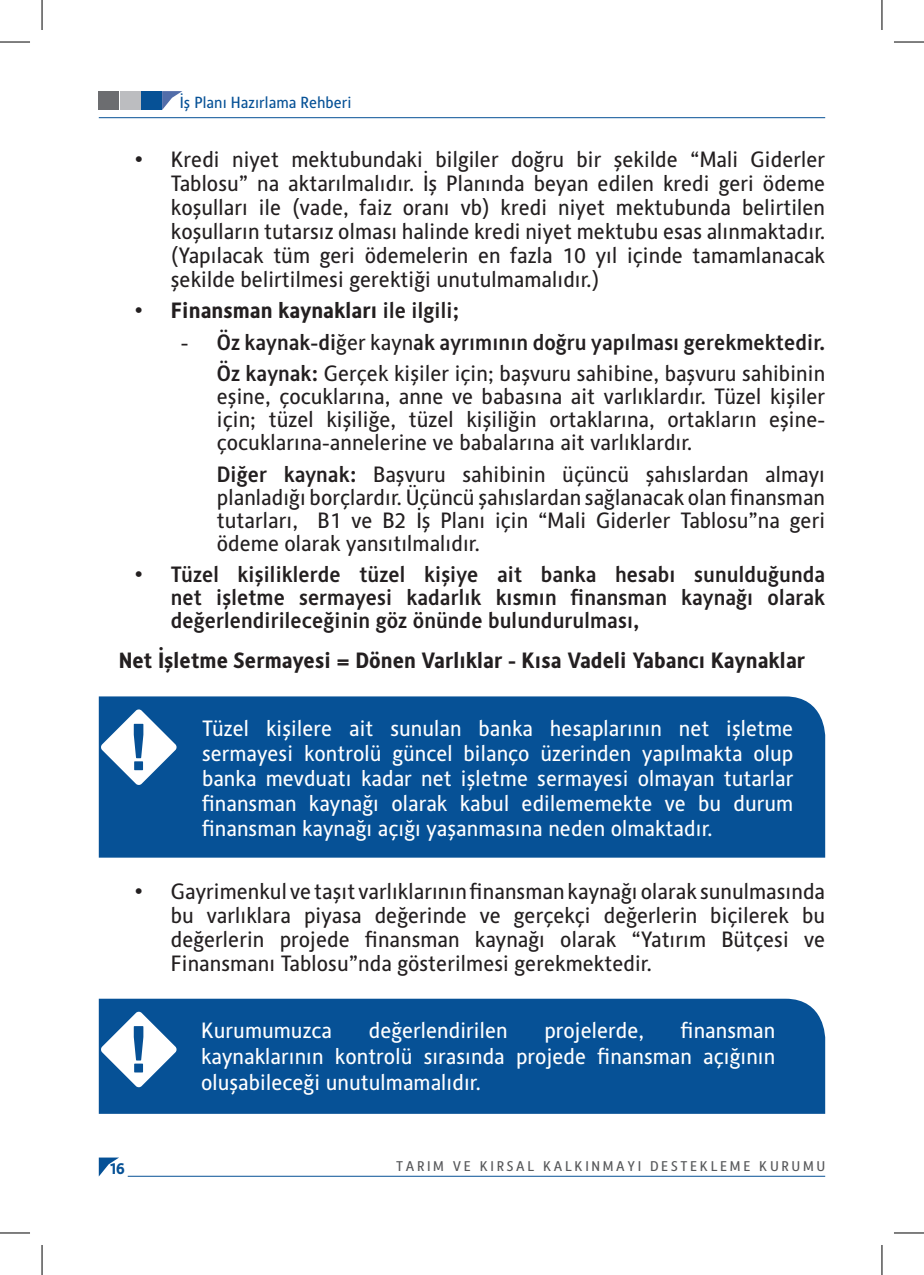
<style>
.page{position:relative;width:924px;height:1275px;background:#fff}
.page>*{position:absolute;margin:0;border:0;box-sizing:border-box;transform-origin:0 0}
.t1{font:22px/24px "Alber";color:#231f20;text-align:justify}
.t2{font:22px/25px "Alber";color:#fff;text-align:justify}
.t3{font:500 22px/23px "Alber";color:#231f20;text-align:right}
.t4{font:700 22px "Alber";color:#231f20}
.t5{font:16px "Alber";color:#065196}
.t6{font:700 16px "Alber";color:#065196}
.t7{font:14px "Alber";color:#57585a}
.s1{font-weight:500}
.s2{font-weight:400}
.s3{font-weight:700}
</style>
<div class="page">
<div style="left:99px;top:91px;width:20px;height:19px;background:#6c6d70"></div>
<div style="left:120px;top:91px;width:20px;height:19px;background:#bcbdc0"></div>
<div style="left:141px;top:91px;width:20px;height:19px;background:#065196"></div>
<svg style="left:162px;top:91px;width:20px;height:19px"></svg>
<hr style="left:99px;top:117px;width:725px;height:1px;background:#065196">
<hr style="left:128px;top:1176px;width:696px;height:1px;background:#065196">
<svg style="left:99px;top:1157px;width:20px;height:19px"></svg>
<div style="left:99px;top:696px;width:725px;height:161px;background:#065196"></div>
<svg style="left:100px;top:709px;width:77px;height:76px"></svg>
<div style="left:99px;top:998px;width:725px;height:115px;background:#065196"></div>
<svg style="left:100px;top:1011px;width:77px;height:76px"></svg>
<hr style="left:0;top:42px;width:30px;height:1px;background:#000">
<hr style="left:893px;top:42px;width:30px;height:1px;background:#000">
<hr style="left:0;top:1232px;width:30px;height:1px;background:#000">
<hr style="left:893px;top:1232px;width:30px;height:1px;background:#000">
<hr style="left:42px;top:0;width:1px;height:30px;background:#000">
<hr style="left:42px;top:1245px;width:1px;height:30px;background:#000">
<hr style="left:881px;top:0;width:1px;height:30px;background:#000">
<hr style="left:881px;top:1245px;width:1px;height:30px;background:#000">
<p class="t5" style="left:180px;top:92px;width:173px">İş Planı Hazırlama Rehberi</p>
<p class="t1" style="left:171px;top:147px;width:655px;text-indent:-36px">• Kredi niyet mektubundaki bilgiler doğru bir şekilde “Mali Giderler Tablosu” na aktarılmalıdır. İş Planında beyan edilen kredi geri ödeme koşulları ile (vade, faiz oranı vb) kredi niyet mektubunda belirtilen koşulların tutarsız olması halinde kredi niyet mektubu esas alınmaktadır. (Yapılacak tüm geri ödemelerin en fazla 10 yıl içinde tamamlanacak şekilde belirtilmesi gerektiği unutulmamalıdır.)</p>
<p class="t4" style="left:135px;top:296px;width:326px">• Finansman kaynakları <span class="s1">ile ilgili;</span></p>
<p class="t3" style="left:181px;top:326px;width:645px;line-height:31.6px"><span class="s2">-</span> Öz kaynak-di<span class="s2">ğer kayn</span>ak ayrımının doğru yapılması gerekmektedir.<br>Öz kaynak: <span class="s2">Gerçek kişiler için; başvuru sahibine, başvuru sahibinin</span></p>
<p class="t1" style="left:217px;top:385px;width:609px;line-height:23px">eşine, çocuklarına, anne ve babasına ait varlıklardır. Tüzel kişiler için; tüzel kişiliğe, tüzel kişiliğin ortaklarına, ortakların eşine&shy;çocuklarına-annelerine ve babalarına ait varlıklardır.</p>
<p class="t1" style="left:217px;top:462px;width:609px;line-height:23px"><span class="s1">Diğer kaynak:</span> Başvuru sahibinin üçüncü şahıslardan almayı planladığı borçlardır. Üçüncü şahıslardan sağlanacak olan finansman tutarları, B1 ve B2 İş Planı için “Mali Giderler Tablosu”na geri ödeme olarak yansıtılmalıdır.</p>
<p class="t3" style="left:171px;top:562px;width:655px;text-align:justify;text-indent:-36px"><span class="s3">•</span> Tüzel kişiliklerde tüzel kişiye ait banka hesabı sunulduğunda net işletme sermayesi kadarlık kısmın finansman kaynağı olarak değerlendirileceğinin göz önünde bulundurulması,</p>
<p class="t4" style="left:119px;top:646px;width:687px">Net İşletme Sermayesi = Dönen Varlıklar - Kısa Vadeli Yabancı Kaynaklar</p>
<p class="t2" style="left:202px;top:715px;width:592px">Tüzel kişilere ait sunulan banka hesaplarının net işletme sermayesi kontrolü güncel bilanço üzerinden yapılmakta olup banka mevduatı kadar net işletme sermayesi olmayan tutarlar finansman kaynağı olarak kabul edilememekte ve bu durum finansman kaynağı açığı yaşanmasına neden olmaktadır.</p>
<p class="t1" style="left:171px;top:878px;width:655px;text-indent:-36px"><span class="s3">•</span> Gayrimenkul ve taşıt varlıklarının finansman kaynağı olarak sunulmasında bu varlıklara piyasa değerinde ve gerçekçi değerlerin biçilerek bu değerlerin projede finansman kaynağı olarak “Yatırım Bütçesi ve Finansmanı Tablosu”nda gösterilmesi gerekmektedir.</p>
<p class="t2" style="left:201px;top:1016px;width:575px;line-height:26px;text-indent:479px">finansman kaynaklarının kontrolü sırasında projede finansman açığının oluşabileceği unutulmamalıdır.</p>
<p class="t2" style="left:201px;top:1017px;width:133px">Kurumumuzca</p>
<p class="t2" style="left:368px;top:1017px;width:140px">değerlendirilen</p>
<p class="t2" style="left:544px;top:1017px;width:101px">projelerde,</p>
<p class="t6" style="left:109px;top:1158px;width:17px">16</p>
<p class="t7" style="left:396px;top:1158px;width:430px">T A R I M V E K I R S A L K A L K I N M A Y I D E S T E K L E M E K U R U M U</p>
</div>
